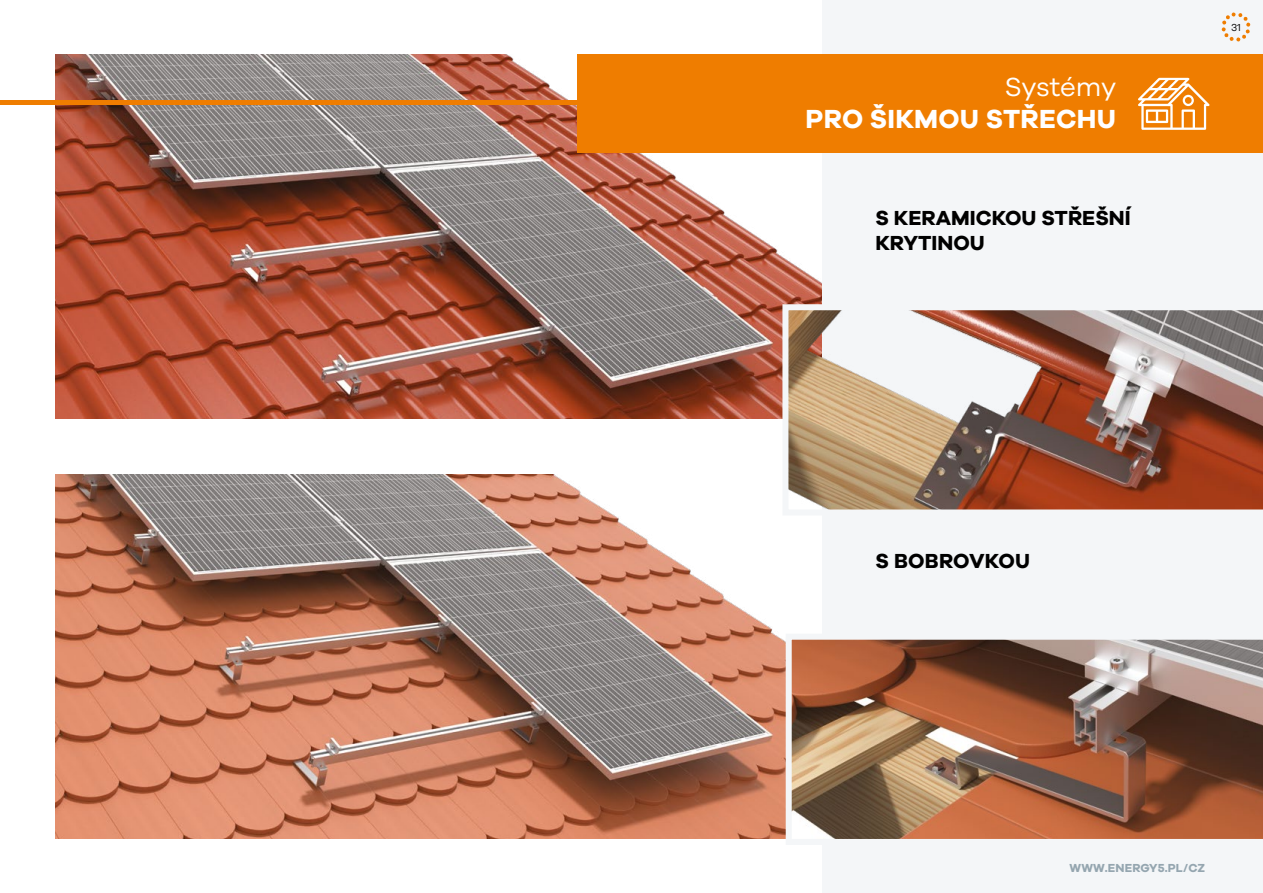
<style>
.page{position:relative;width:1263px;height:893px;background:#fff}
.page>*{position:absolute;margin:0;border:0;box-sizing:border-box;transform-origin:0 0}
.t1{font:700 27px "Galano Grotesque";letter-spacing:.01em;color:#fff}
.t2{font:27px "Galano Grotesque";letter-spacing:-.015em;color:#fff}
.t3{font:700 21px/25.2px "Galano Grotesque";color:#000}
.t4{font:700 12px "Galano Grotesque";letter-spacing:.01em;color:#95a6b0}
.t5{font:10.5px "Galano Grotesque";color:#000}
</style>
<div class="page">
<div style="left:822px;top:0;width:441px;height:893px;background:#f4f6f8"></div>
<img style="left:55px;top:474px;width:731px;height:365px">
<img style="left:55px;top:54px;width:766px;height:365px">
<div style="left:577px;top:54px;width:686px;height:98px;background:#ef7d00"></div>
<div style="left:0;top:100px;width:653px;height:5px;background:#ef7d00"></div>
<img style="left:786px;top:634px;width:477px;height:211px">
<img style="left:782px;top:304px;width:481px;height:211px">
<svg style="left:1138px;top:78px;width:71px;height:52px"></svg>
<svg style="left:1221px;top:12px;width:29px;height:30px"></svg>
<p class="t2" style="left:1005px;top:71px;width:113px">Systémy</p>
<p class="t1" style="left:805px;top:103px;width:312px">PRO ŠIKMOU STŘECHU</p>
<p class="t3" style="left:875px;top:204px;width:257px">S KERAMICKOU STŘEŠNÍ<br>KRYTINOU</p>
<p class="t5" style="left:1231px;top:21px;width:11px">31</p>
<p class="t3" style="left:875px;top:548px;width:156px">S BOBROVKOU</p>
<p class="t4" style="left:1069px;top:860px;width:137px">WWW.ENERGY5.PL/CZ</p>
</div>
